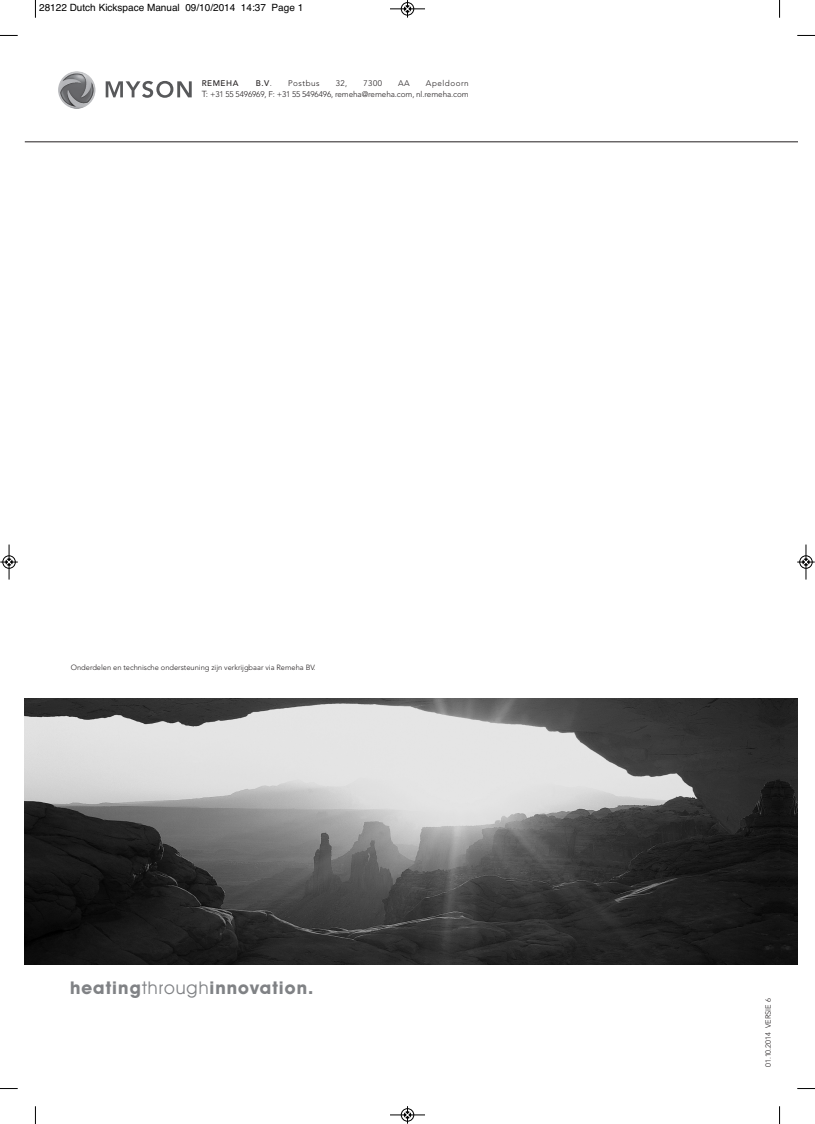
<style>
.page{position:relative;width:815px;height:1124px;background:#fff}
.page>*{position:absolute;margin:0;border:0;box-sizing:border-box;transform-origin:0 0}
.t1{font:700 17.62px "Avant Garde IT Cby BT";letter-spacing:.06em;color:#808285}
.t2{font:10px "Helvetica";color:#000}
.t3{font:300 8.12px/10.5px "Avenir";letter-spacing:-.01em;color:#231f20;text-align:right}
.t4{font:500 8.12px "Avenir";letter-spacing:.065em;color:#231f20}
.t5{font:300 8.12px "Avenir";letter-spacing:.06em;color:#231f20}
.t6{font:300 7.5px "Avenir";color:#231f20}
.s1{font-size:8.75px}
.s2{font-weight:300}
.s3{font-weight:400}
</style>
<div class="page">
<img style="left:780px;top:698px;width:17px;height:266px">
<svg style="left:25px;top:698px;width:755px;height:266px;background:#686868"></svg>
<hr style="left:25px;top:141px;width:772px;height:1px;background:#231f20">
<svg style="left:106px;top:81px;width:86px;height:17px"></svg>
<img style="left:58px;top:71px;width:38px;height:38px;border-radius:50%">
<svg style="left:35px;top:0;width:1px;height:18px"></svg>
<svg style="left:0;top:35px;width:18px;height:1px"></svg>
<svg style="left:779px;top:0;width:1px;height:18px"></svg>
<svg style="left:797px;top:35px;width:18px;height:1px"></svg>
<svg style="left:35px;top:1106px;width:1px;height:17px"></svg>
<svg style="left:0;top:1088px;width:18px;height:1px"></svg>
<svg style="left:779px;top:1106px;width:1px;height:17px"></svg>
<svg style="left:797px;top:1088px;width:18px;height:1px"></svg>
<div style="left:401px;top:2px;width:13px;height:14px;border:1px solid #fff;border-radius:50%"></div>
<hr style="left:390px;top:9px;width:35px;height:1px;background:#000">
<div style="left:401px;top:2px;width:13px;height:13px;border:1px solid #000;border-radius:50%"></div>
<svg style="left:404px;top:0;width:7px;height:18px"></svg>
<hr style="left:390px;top:1114px;width:35px;height:1px;background:#000">
<div style="left:401px;top:1108px;width:13px;height:13px;border:1px solid #000;border-radius:50%"></div>
<svg style="left:404px;top:1106px;width:7px;height:17px"></svg>
<div style="left:2px;top:555px;width:14px;height:13px;border:1px solid #fff;border-radius:50%"></div>
<hr style="left:9px;top:544px;width:1px;height:35px;background:#000">
<div style="left:3px;top:555px;width:12px;height:13px;border:1px solid #000;border-radius:50%"></div>
<svg style="left:0;top:558px;width:18px;height:7px"></svg>
<div style="left:799px;top:555px;width:14px;height:13px;border:1px solid #fff;border-radius:50%"></div>
<hr style="left:806px;top:544px;width:1px;height:35px;background:#000">
<div style="left:800px;top:555px;width:12px;height:13px;border:1px solid #000;border-radius:50%"></div>
<svg style="left:797px;top:558px;width:18px;height:7px"></svg>
<h2 class="t2" style="left:39px;top:2px;width:266px">28122 Dutch Kickspace Manual 09/10/2014 14:37 Page 1</h2>
<p class="t3" style="left:202px;top:79px;width:269px">Apeldoorn<br><span class="s1">T:</span> +31 55 5496969, F: +31 55 5496496, remeha@remeha.com, nl.remeha.com</p>
<p class="t4" style="left:202px;top:80px;width:38px">REMEHA</p>
<p class="t4" style="left:256px;top:80px;width:18px">B.V<span class="s2">.</span></p>
<p class="t5" style="left:288px;top:80px;width:33px">Postbus</p>
<p class="t3" style="left:336px;top:79px;width:13px">32,</p>
<p class="t3" style="left:364px;top:79px;width:20px">7300</p>
<p class="t3" style="left:398px;top:79px;width:13px">AA</p>
<p class="t6" style="left:71px;top:664px;width:246px">Onderdelen en technische ondersteuning zijn verkrijgbaar via Remeha BV.</p>
<h1 class="t1" style="left:70px;top:980px;width:245px">heating<span class="s3">through</span>innovation.</h1>
<p class="t6" style="left:765px;top:1066px;width:70px;rotate:-90deg">01.10.2014 VERSIE 6</p>
</div>
